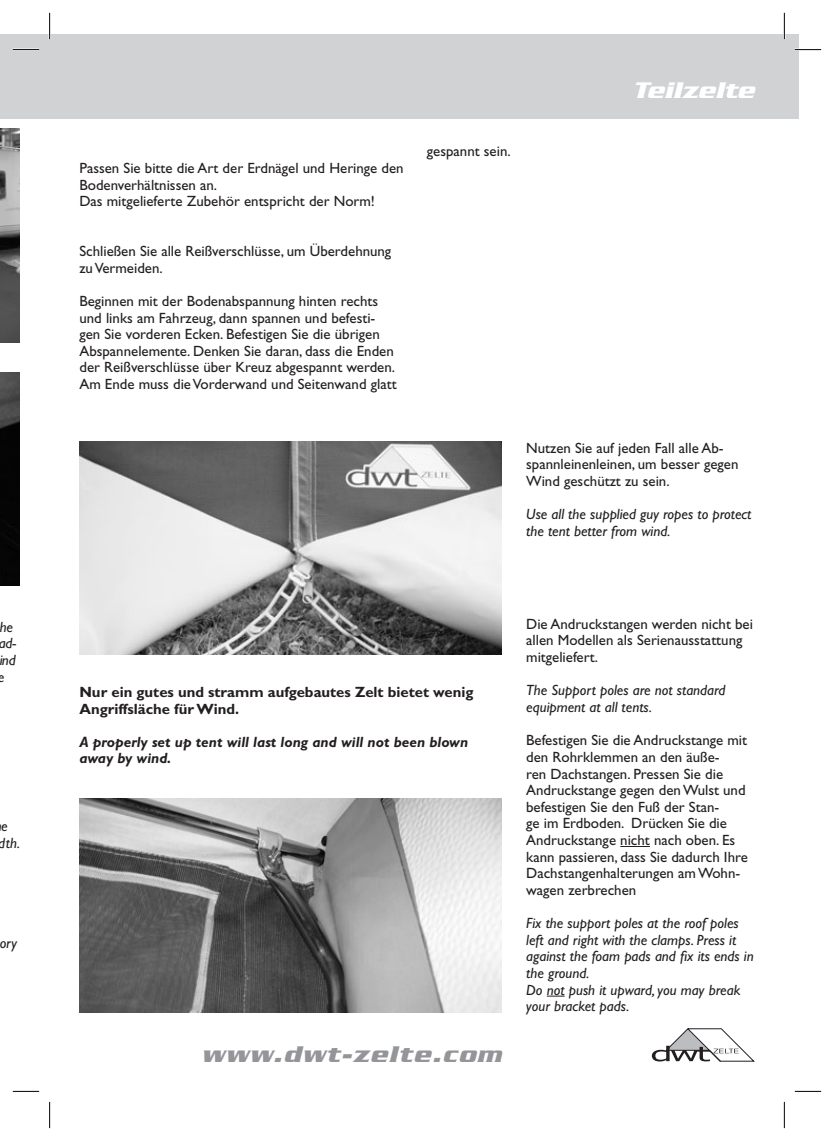
<style>
.page{position:relative;width:834px;height:1141px;background:#fff}
.page>*{position:absolute;margin:0;border:0;box-sizing:border-box;transform-origin:0 0}
.t1{font:italic 700 24.5px "Serpentine";letter-spacing:.05em;color:#939598}
.t2{font:italic 700 24.5px "Serpentine";color:#fff}
.t3{font:14.88px/16.6px "Gill Sans";color:#231f20}
.t4{font:italic 14.88px/16.6px "Gill Sans";color:#231f20}
.t5{font:700 14.88px/16.6px "Gill Sans";color:#231f20}
.t6{font:italic 700 14.88px/16.6px "Gill Sans";color:#231f20}
</style>
<div class="page">
<div style="left:0;top:35px;width:50px;height:84px;background:#d1d2d4"></div>
<div style="left:50px;top:35px;width:749px;height:84px;background:#d1d2d4"></div>
<svg style="left:651px;top:1028px;width:103px;height:34px"></svg>
<img style="left:0;top:129px;width:20px;height:213px">
<img style="left:0;top:372px;width:20px;height:213px">
<img style="left:79px;top:441px;width:422px;height:214px">
<img style="left:79px;top:799px;width:422px;height:213px">
<svg style="left:620px;top:846px;width:29px;height:1px"></svg>
<svg style="left:546px;top:996px;width:18px;height:1px"></svg>
<hr style="left:13px;top:49px;width:26px;height:2px;background:#fff">
<hr style="left:794px;top:49px;width:27px;height:2px;background:#fff">
<hr style="left:49px;top:13px;width:2px;height:26px;background:#fff">
<hr style="left:783px;top:13px;width:2px;height:26px;background:#fff">
<svg style="left:13px;top:49px;width:26px;height:1px"></svg>
<svg style="left:794px;top:49px;width:27px;height:1px"></svg>
<svg style="left:13px;top:1091px;width:26px;height:1px"></svg>
<svg style="left:794px;top:1091px;width:27px;height:1px"></svg>
<svg style="left:49px;top:13px;width:1px;height:26px"></svg>
<svg style="left:49px;top:1102px;width:1px;height:26px"></svg>
<svg style="left:783px;top:13px;width:1px;height:26px"></svg>
<svg style="left:783px;top:1102px;width:1px;height:26px"></svg>
<p class="t4" style="left:-2px;top:620px;width:20px">he ad&shy;ind e</p>
<p class="t4" style="left:-1px;top:820px;width:23px">e dth.</p>
<p class="t4" style="left:0;top:936px;width:19px">ory</p>
<p class="t3" style="left:79px;top:161px;width:326px">Passen Sie bitte die Art der Erdnägel und Heringe den<br>Bodenverhältnissen an.<br>Das mitgelieferte Zubehör entspricht der Norm!</p>
<p class="t3" style="left:79px;top:244px;width:313px">Schließen Sie alle Reißverschlüsse, um Überdehnung zu Vermeiden.</p>
<p class="t3" style="left:79px;top:294px;width:319px">Beginnen mit der Bodenabspannung hinten rechts und links am Fahrzeug, dann spannen und befesti&shy;gen Sie vorderen Ecken. Befestigen Sie die übrigen Abspannelemente. Denken Sie daran, dass die Enden der Reißverschlüsse über Kreuz abgespannt werden.<br>Am Ende muss die Vorderwand und Seitenwand glatt</p>
<p class="t3" style="left:427px;top:145px;width:85px">gespannt sein.</p>
<h1 class="t2" style="left:632px;top:82px;width:124px">Teilzelte</h1>
<p class="t3" style="left:526px;top:441px;width:214px">Nutzen Sie auf jeden Fall alle Ab&shy;spannleinenleinen, um besser gegen<br>Wind geschützt zu sein.</p>
<p class="t4" style="left:526px;top:507px;width:227px">Use all the supplied guy ropes to protect the tent better from wind.</p>
<p class="t5" style="left:79px;top:685px;width:395px">Nur ein gutes und stramm aufgebautes Zelt bietet wenig<br>Angriffsläche für Wind.</p>
<p class="t6" style="left:79px;top:735px;width:390px">A properly set up tent will last long and will not been blown away by wind.</p>
<h1 class="t1" style="left:201px;top:1046px;width:301px">www.dwt-zelte.com</h1>
<p class="t3" style="left:526px;top:617px;width:228px">Die Andruckstangen werden nicht bei allen Modellen als Serienausstattung mitgeliefert.</p>
<p class="t4" style="left:526px;top:684px;width:201px">The Support poles are not standard equipment at all tents.</p>
<p class="t3" style="left:526px;top:734px;width:223px">Befestigen Sie die Andruckstange mit den Rohrklemmen an den äuße-<br>ren Dachstangen. Pressen Sie die<br>Andruckstange gegen den Wulst und befestigen Sie den Fuß der Stan-<br>ge im Erdboden. Drücken Sie die<br>Andruckstange nicht nach oben. Es kann passieren, dass Sie dadurch Ihre<br>Dachstangenhalterungen am Wohn&shy;wagen zerbrechen</p>
<p class="t4" style="left:526px;top:916px;width:229px">Fix the support poles at the roof poles left and right with the clamps. Press it against the foam pads and fix its ends in the ground.<br>Do not push it upward, you may break your bracket pads.</p>
</div>
